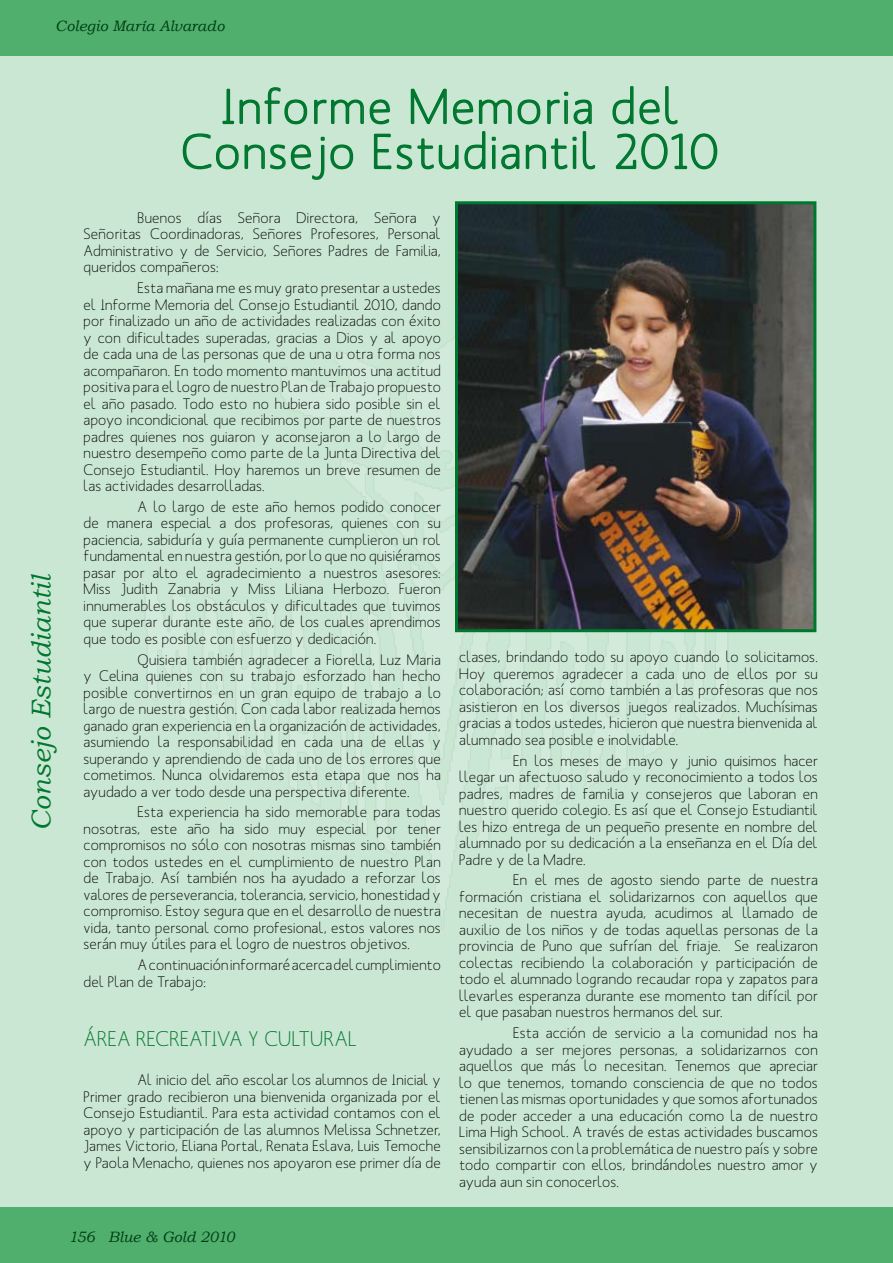
<style>
.page{position:relative;width:893px;height:1263px;background:#fff}
.page>*{position:absolute;margin:0;border:0;box-sizing:border-box;transform-origin:0 0}
.t1{font:48px/45px "Mank Sans";letter-spacing:.045em;color:#00772e;text-align:center}
.t2{font:italic 27px "Bookman Old Style";color:#00772e}
.t3{font:21px "Mank Sans";color:#00772e}
.t4{font:15px/16.5px "Mank Sans";letter-spacing:.01em;color:#000;text-align:justify}
.t5{font:italic 15px "Bookman Old Style";letter-spacing:.005em;color:#003d16}
</style>
<div class="page">
<div style="left:0;top:0;width:893px;height:55px;background:#50af6c"></div>
<div style="left:0;top:1208px;width:893px;height:55px;background:#50af6c"></div>
<div style="left:0;top:55px;width:893px;height:1152px;background:#cae7d3"></div>
<svg style="left:612px;top:86px;width:66px;height:39px"></svg>
<svg style="left:182px;top:87px;width:414px;height:93px"></svg>
<svg style="left:615px;top:133px;width:103px;height:37px"></svg>
<img style="left:459px;top:205px;width:353px;height:423px">
<div style="left:455px;top:201px;width:361px;height:431px;border:3px solid #00772e"></div>
<p class="t5" style="left:55px;top:16px;width:171px">Colegio María Alvarado</p>
<h2 class="t2" style="left:23px;top:831px;width:258px;rotate:-90deg">Consejo Estudiantil</h2>
<h1 class="t1" style="left:181px;top:84px;width:539px">Informe Memoria del<br>Consejo Estudiantil 2010</h1>
<p class="t4" style="left:84px;top:209px;width:359px;text-indent:54px">Buenos días Señora Directora, Señora y Señoritas Coordinadoras, Señores Profesores, Personal Administrativo y de Servicio, Señores Padres de Familia, queridos compañeros:</p>
<p class="t4" style="left:84px;top:280px;width:359px;text-indent:54px">Esta mañana me es muy grato presentar a ustedes el Informe Memoria del Consejo Estudiantil 2010, dando por finalizado un año de actividades realizadas con éxito y con dificultades superadas, gracias a Dios y al apoyo de cada una de las personas que de una u otra forma nos acompañaron. En todo momento mantuvimos una actitud positiva para el logro de nuestro Plan de Trabajo propuesto el año pasado. Todo esto no hubiera sido posible sin el apoyo incondicional que recibimos por parte de nuestros padres quienes nos guiaron y aconsejaron a lo largo de nuestro desempeño como parte de la Junta Directiva del Consejo Estudiantil. Hoy haremos un breve resumen de las actividades desarrolladas.</p>
<p class="t4" style="left:84px;top:498px;width:359px;text-indent:54px">A lo largo de este año hemos podido conocer de manera especial a dos profesoras, quienes con su paciencia, sabiduría y guía permanente cumplieron un rol fundamental en nuestra gestión, por lo que no quisiéramos pasar por alto el agradecimiento a nuestros asesores:<br>Miss Judith Zanabria y Miss Liliana Herbozo. Fueron innumerables los obstáculos y dificultades que tuvimos que superar durante este año, de los cuales aprendimos que todo es posible con esfuerzo y dedicación.</p>
<p class="t4" style="left:84px;top:651px;width:359px;text-indent:54px">Quisiera también agradecer a Fiorella, Luz Maria y Celina quienes con su trabajo esforzado han hecho posible convertirnos en un gran equipo de trabajo a lo largo de nuestra gestión. Con cada labor realizada hemos ganado gran experiencia en la organización de actividades, asumiendo la responsabilidad en cada una de ellas y superando y aprendiendo de cada uno de los errores que cometimos. Nunca olvidaremos esta etapa que nos ha ayudado a ver todo desde una perspectiva diferente.</p>
<p class="t4" style="left:84px;top:804px;width:359px;text-indent:54px">Esta experiencia ha sido memorable para todas nosotras, este año ha sido muy especial por tener compromisos no sólo con nosotras mismas sino también con todos ustedes en el cumplimiento de nuestro Plan de Trabajo. Así también nos ha ayudado a reforzar los valores de perseverancia, tolerancia, servicio, honestidad y compromiso. Estoy segura que en el desarrollo de nuestra vida, tanto personal como profesional, estos valores nos serán muy útiles para el logro de nuestros objetivos.</p>
<p class="t4" style="left:84px;top:957px;width:359px;text-indent:54px">A continuación informaré acerca del cumplimiento del Plan de Trabajo:</p>
<h3 class="t3" style="left:84px;top:1026px;width:275px">ÁREA RECREATIVA Y CULTURAL</h3>
<p class="t4" style="left:84px;top:1072px;width:359px;text-indent:54px">Al inicio del año escolar los alumnos de Inicial y Primer grado recibieron una bienvenida organizada por el Consejo Estudiantil. Para esta actividad contamos con el apoyo y participación de las alumnos Melissa Schnetzer, James Victorio, Eliana Portal, Renata Eslava, Luis Temoche y Paola Menacho, quienes nos apoyaron ese primer día de</p>
<p class="t4" style="left:459px;top:649px;width:360px">clases, brindando todo su apoyo cuando lo solicitamos.<br>Hoy queremos agradecer a cada uno de ellos por su colaboración; así como también a las profesoras que nos asistieron en los diversos juegos realizados. Muchísimas gracias a todos ustedes, hicieron que nuestra bienvenida al alumnado sea posible e inolvidable.</p>
<p class="t4" style="left:459px;top:752px;width:360px;text-indent:54px">En los meses de mayo y junio quisimos hacer llegar un afectuoso saludo y reconocimiento a todos los padres, madres de familia y consejeros que laboran en nuestro querido colegio. Es así que el Consejo Estudiantil les hizo entrega de un pequeño presente en nombre del alumnado por su dedicación a la enseñanza en el Día del Padre y de la Madre.</p>
<p class="t4" style="left:459px;top:872px;width:360px;text-indent:54px">En el mes de agosto siendo parte de nuestra formación cristiana el solidarizarnos con aquellos que necesitan de nuestra ayuda, acudimos al llamado de auxilio de los niños y de todas aquellas personas de la provincia de Puno que sufrían del friaje. Se realizaron colectas recibiendo la colaboración y participación de todo el alumnado logrando recaudar ropa y zapatos para llevarles esperanza durante ese momento tan difícil por el que pasaban nuestros hermanos del sur.</p>
<p class="t4" style="left:459px;top:1024px;width:360px;text-indent:54px">Esta acción de servicio a la comunidad nos ha ayudado a ser mejores personas, a solidarizarnos con aquellos que más lo necesitan. Tenemos que apreciar lo que tenemos, tomando consciencia de que no todos tienen las mismas oportunidades y que somos afortunados de poder acceder a una educación como la de nuestro Lima High School. A través de estas actividades buscamos sensibilizarnos con la problemática de nuestro país y sobre todo compartir con ellos, brindándoles nuestro amor y ayuda aun sin conocerlos.</p>
<p class="t5" style="left:69px;top:1226px;width:168px">156 Blue &amp; Gold 2010</p>
</div>
